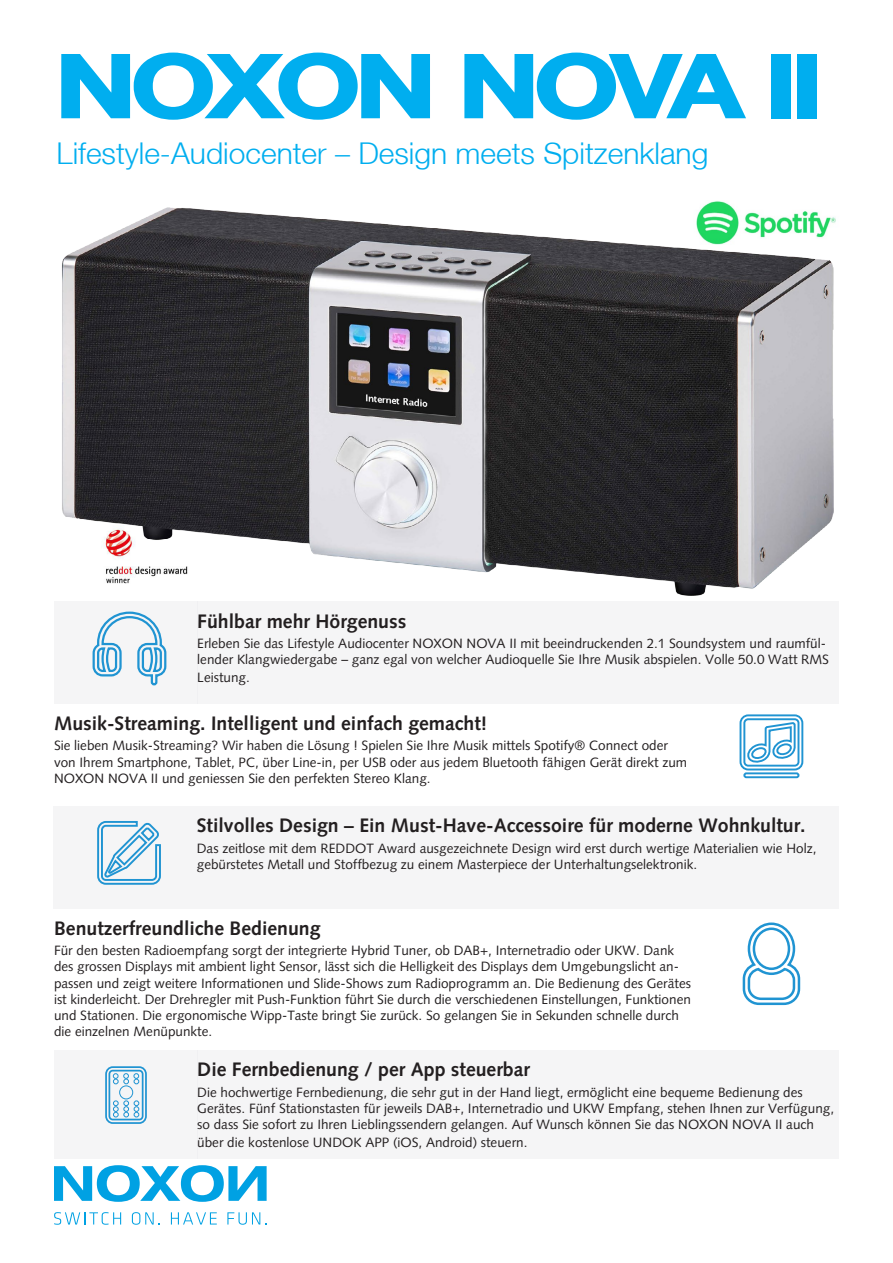
<style>
.page{position:relative;width:893px;height:1263px;background:#fff}
.page>*{position:absolute;margin:0;border:0;box-sizing:border-box;transform-origin:0 0}
.t1{font:90px "Helvetica Neue LT Bold 75";letter-spacing:-.07em;color:#00aeef;scale:1.25 1}
.t2{font:300 30px "Helvetica Neue LT";color:#00aeef}
.t3{font:700 19.5px "Syntax LTCE";color:#231f20}
.t4{font:13.5px/16.2px "Syntax LTCE";color:#231f20}
</style>
<div class="page">
<img style="left:62px;top:207px;width:771px;height:388px">
<div style="left:54px;top:602px;width:143px;height:102px;background:#f5f5f6"></div>
<svg style="left:92px;top:611px;width:75px;height:75px"></svg>
<div style="left:197px;top:602px;width:642px;height:102px;background:#f5f5f6"></div>
<svg style="left:739px;top:714px;width:65px;height:65px"></svg>
<div style="left:54px;top:806px;width:143px;height:102px;background:#f5f5f6"></div>
<svg style="left:97px;top:821px;width:64px;height:64px"></svg>
<div style="left:197px;top:806px;width:641px;height:102px;background:#f5f5f6"></div>
<svg style="left:742px;top:922px;width:59px;height:84px"></svg>
<div style="left:54px;top:1050px;width:143px;height:109px;background:#f5f5f6"></div>
<svg style="left:105px;top:1066px;width:42px;height:58px"></svg>
<div style="left:197px;top:1050px;width:642px;height:109px;background:#f5f5f6"></div>
<svg style="left:54px;top:1165px;width:213px;height:37px"></svg>
<svg style="left:54px;top:1212px;width:67px;height:13px"></svg>
<svg style="left:132px;top:1212px;width:28px;height:13px"></svg>
<svg style="left:171px;top:1212px;width:46px;height:12px"></svg>
<svg style="left:227px;top:1212px;width:40px;height:13px"></svg>
<img style="left:683px;top:201px;width:153px;height:43px">
<h1 class="t1" style="left:54px;top:29px;width:617px">NOXON NOVA II</h1>
<h2 class="t2" style="left:57px;top:135px;width:653px">Lifestyle-Audiocenter – Design meets Spitzenklang</h2>
<h3 class="t3" style="left:197px;top:609px;width:211px">Fühlbar mehr Hörgenuss</h3>
<p class="t4" style="left:197px;top:635px;width:633px">Erleben Sie das Lifestyle Audiocenter NOXON NOVA II mit beeindruckenden 2.1 Soundsystem und raumfül&shy;lender Klangwiedergabe – ganz egal von welcher Audioquelle Sie Ihre Musik abspielen. Volle 50.0 Watt RMS</p>
<p class="t4" style="left:197px;top:670px;width:54px">Leistung.</p>
<h3 class="t3" style="left:54px;top:711px;width:435px">Musik-Streaming. Intelligent und einfach gemacht!</h3>
<p class="t4" style="left:54px;top:737px;width:635px">Sie lieben Musik-Streaming? Wir haben die Lösung ! Spielen Sie Ihre Musik mittels Spotify® Connect oder von Ihrem Smartphone, Tablet, PC, über Line-in, per USB oder aus jedem Bluetooth fähigen Gerät direkt zum<br>NOXON NOVA II und geniessen Sie den perfekten Stereo Klang.</p>
<h3 class="t3" style="left:197px;top:814px;width:610px">Stilvolles Design – Ein Must-Have-Accessoire für moderne Wohnkultur.</h3>
<p class="t4" style="left:197px;top:840px;width:621px">Das zeitlose mit dem REDDOT Award ausgezeichnete Design wird erst durch wertige Materialien wie Holz, gebürstetes Metall und Stoffbezug zu einem Masterpiece der Unterhaltungselektronik.</p>
<h3 class="t3" style="left:54px;top:916px;width:268px">Benutzerfreundliche Bedienung</h3>
<p class="t4" style="left:54px;top:942px;width:638px">Für den besten Radioempfang sorgt der integrierte Hybrid Tuner, ob DAB+, Internetradio oder UKW. Dank des grossen Displays mit ambient light Sensor, lässt sich die Helligkeit des Displays dem Umgebungslicht an&shy;passen und zeigt weitere Informationen und Slide-Shows zum Radioprogramm an. Die Bedienung des Gerätes ist kinderleicht. Der Drehregler mit Push-Funktion führt Sie durch die verschiedenen Einstellungen, Funktionen und Stationen. Die ergonomische Wipp-Taste bringt Sie zurück. So gelangen Sie in Sekunden schnelle durch die einzelnen Menüpunkte.</p>
<h3 class="t3" style="left:197px;top:1058px;width:334px">Die Fernbedienung / per App steuerbar</h3>
<p class="t4" style="left:197px;top:1084px;width:638px">Die hochwertige Fernbedienung, die sehr gut in der Hand liegt, ermöglicht eine bequeme Bedienung des<br>Gerätes. Fünf Stationstasten für jeweils DAB+, Internetradio und UKW Empfang, stehen Ihnen zur Verfügung, so dass Sie sofort zu Ihren Lieblingssendern gelangen. Auf Wunsch können Sie das NOXON NOVA II auch</p>
<p class="t4" style="left:197px;top:1134px;width:332px">über die kostenlose UNDOK APP (iOS, Android) steuern.</p>
</div>
